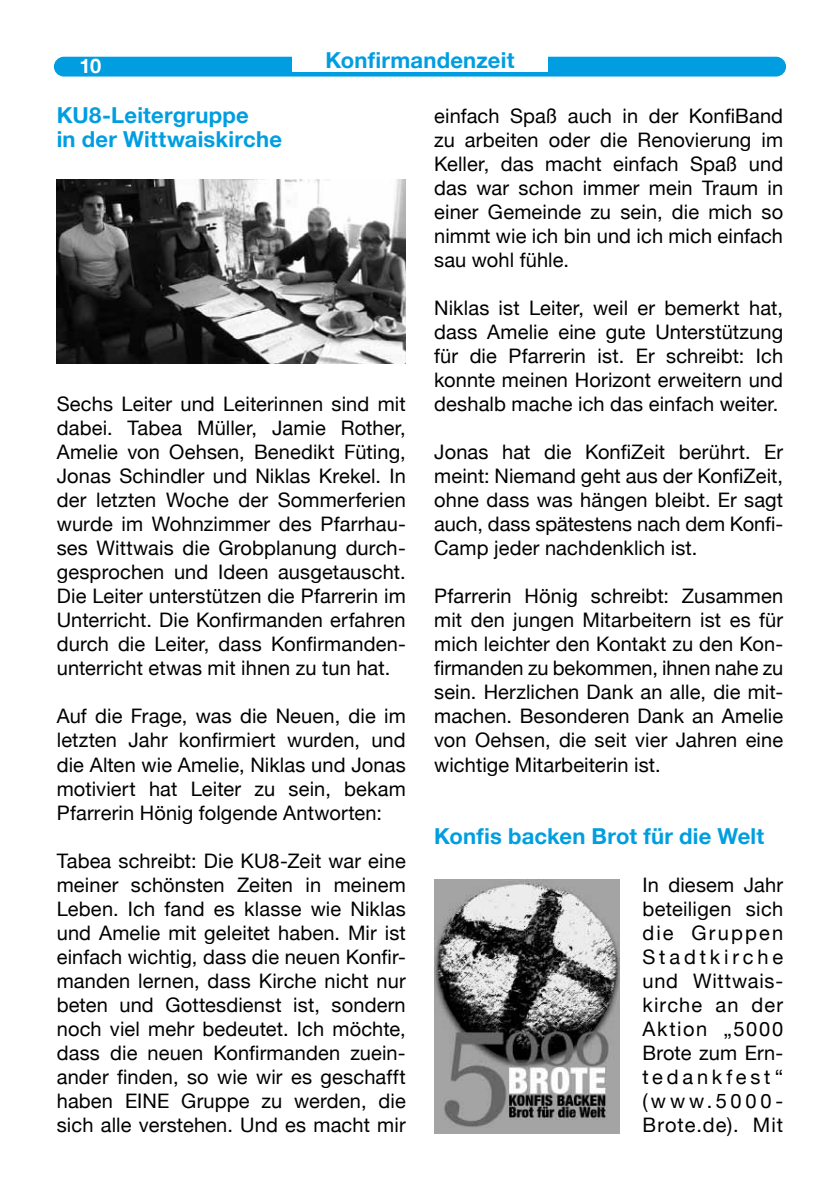
<style>
.page{position:relative;width:840px;height:1191px;background:#fff}
.page>*{position:absolute;margin:0;border:0;box-sizing:border-box;transform-origin:0 0}
.t1{font:700 22px/24px "Helvetica Neue";letter-spacing:.01em;color:#009ee0}
.t2{font:20px/24px "Helvetica Neue";letter-spacing:.005em;color:#000;text-align:justify}
.t3{font:700 20px "Helvetica Neue";color:#fff}
</style>
<div class="page">
<svg style="left:54px;top:57px;width:731px;height:20px;background:#09a1e1"></svg>
<div style="left:292px;top:52px;width:255px;height:20px;background:#fff"></div>
<img style="left:57px;top:180px;width:348px;height:183px">
<img style="left:434px;top:879px;width:185px;height:254px">
<p class="t3" style="left:79px;top:54px;width:23px">10</p>
<p class="t1" style="left:325px;top:48px;width:190px">Konfirmandenzeit</p>
<p class="t2" style="left:434px;top:104px;width:350px">einfach Spaß auch in der KonfiBand zu arbeiten oder die Renovierung im Keller, das macht einfach Spaß und das war schon immer mein Traum in einer Gemeinde zu sein, die mich so nimmt wie ich bin und ich mich einfach sau wohl fühle.</p>
<p class="t2" style="left:434px;top:296px;width:350px">Niklas ist Leiter, weil er bemerkt hat, dass Amelie eine gute Unterstützung für die Pfarrerin ist. Er schreibt: Ich konnte meinen Horizont erweitern und deshalb mache ich das einfach weiter.</p>
<p class="t2" style="left:434px;top:440px;width:350px">Jonas hat die KonfiZeit berührt. Er meint: Niemand geht aus der KonfiZeit, ohne dass was hängen bleibt. Er sagt auch, dass spätestens nach dem Konfi-Camp jeder nachdenklich ist.</p>
<p class="t2" style="left:434px;top:584px;width:350px">Pfarrerin Hönig schreibt: Zusammen mit den jungen Mitarbeitern ist es für mich leichter den Kontakt zu den Kon&shy;firmanden zu bekommen, ihnen nahe zu sein. Herzlichen Dank an alle, die mit&shy;machen. Besonderen Dank an Amelie von Oehsen, die seit vier Jahren eine wichtige Mitarbeiterin ist.</p>
<p class="t1" style="left:57px;top:103px;width:227px">KU8-Leitergruppe<br>in der Wittwaiskirche</p>
<p class="t2" style="left:57px;top:392px;width:350px">Sechs Leiter und Leiterinnen sind mit dabei. Tabea Müller, Jamie Rother, Amelie von Oehsen, Benedikt Füting, Jonas Schindler und Niklas Krekel. In der letzten Woche der Sommerferien wurde im Wohnzimmer des Pfarrhau&shy;ses Wittwais die Grobplanung durch&shy;gesprochen und Ideen ausgetauscht.<br>Die Leiter unterstützen die Pfarrerin im Unterricht. Die Konfirmanden erfahren durch die Leiter, dass Konfirmanden&shy;unterricht etwas mit ihnen zu tun hat.</p>
<p class="t2" style="left:57px;top:704px;width:350px">Auf die Frage, was die Neuen, die im letzten Jahr konfirmiert wurden, und die Alten wie Amelie, Niklas und Jonas motiviert hat Leiter zu sein, bekam Pfarrerin Hönig folgende Antworten:</p>
<p class="t2" style="left:57px;top:848px;width:350px">Tabea schreibt: Die KU8-Zeit war eine meiner schönsten Zeiten in meinem Leben. Ich fand es klasse wie Niklas und Amelie mit geleitet haben. Mir ist einfach wichtig, dass die neuen Konfir&shy;manden lernen, dass Kirche nicht nur beten und Gottesdienst ist, sondern noch viel mehr bedeutet. Ich möchte, dass die neuen Konfirmanden zuein&shy;ander finden, so wie wir es geschafft haben EINE Gruppe zu werden, die sich alle verstehen. Und es macht mir</p>
<p class="t1" style="left:434px;top:823px;width:331px">Konfis backen Brot für die Welt</p>
<p class="t2" style="left:642px;top:872px;width:142px">In diesem Jahr beteiligen sich die Gruppen Stadtkirche und Wittwais&shy;kirche an der Aktion „5000<br>Brote zum Ern&shy;tedankfest“ (www.5000- Brote.de). Mit</p>
</div>
